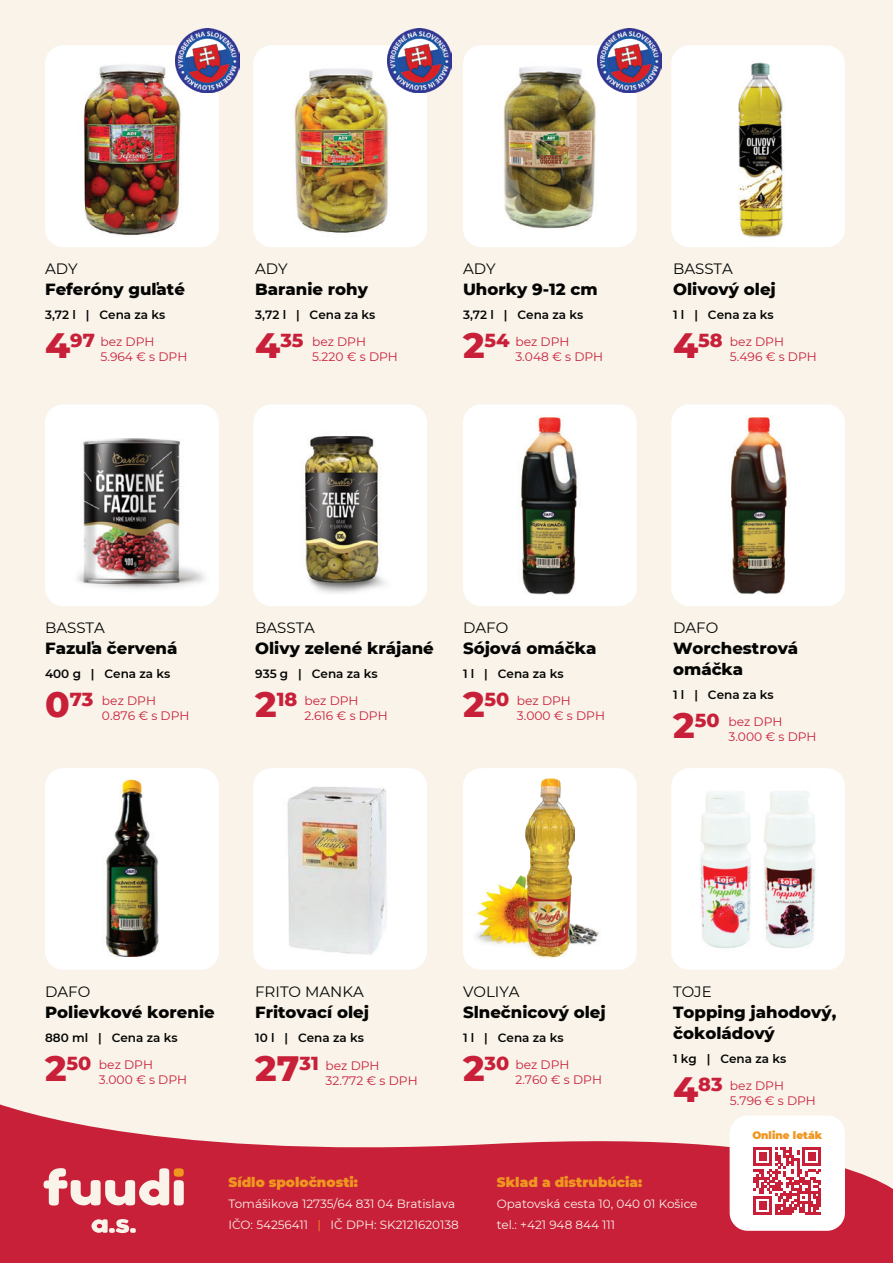
<style>
.page{position:relative;width:893px;height:1263px;background:#f9f3ea}
.page>*{position:absolute;margin:0;border:0;box-sizing:border-box;transform-origin:0 0}
.t1{font:800 16.5px/21px "Montserrat";color:#040503}
.t2{font:15px "Montserrat";color:#040503}
.t3{font:900 13.5px "Montserrat";color:#ef9620}
.t4{font:12.3px/15px "Montserrat";color:#c92039}
.t5{font:600 12px "Montserrat";color:#040503}
.t6{font:12px/21px "Montserrat";color:#f9f3ea}
.t7{font:900 10.5px "Montserrat";color:#ef9620}
.s1{font-weight:800;font-size:36px}
.s2{font-weight:800;font-size:19.2px}
.s3{color:#ef9620}
</style>
<div class="page">
<div style="left:253px;top:404px;width:174px;height:202px;background:#fff;border-radius:18px"></div>
<img style="left:255px;top:404px;width:169px;height:189px">
<img style="left:45px;top:404px;width:210px;height:198px">
<svg style="left:0;top:1104px;width:893px;height:159px;fill:#c92039"></svg>
<svg style="left:44px;top:1168px;width:140px;height:37px"></svg>
<svg style="left:92px;top:1219px;width:44px;height:14px"></svg>
<div style="left:730px;top:1115px;width:115px;height:116px;background:#fff;border-radius:18px"></div>
<svg style="left:753px;top:1147px;width:68px;height:68px"></svg>
<div style="left:45px;top:45px;width:174px;height:202px;background:#fff;border-radius:18px"></div>
<div style="left:253px;top:45px;width:174px;height:202px;background:#fff;border-radius:18px"></div>
<div style="left:463px;top:45px;width:174px;height:202px;background:#fff;border-radius:18px"></div>
<div style="left:671px;top:45px;width:174px;height:202px;background:#fff;border-radius:18px"></div>
<div style="left:463px;top:404px;width:174px;height:202px;background:#fff;border-radius:18px"></div>
<div style="left:671px;top:404px;width:174px;height:202px;background:#fff;border-radius:18px"></div>
<div style="left:45px;top:768px;width:174px;height:202px;background:#fff;border-radius:18px"></div>
<div style="left:253px;top:768px;width:174px;height:202px;background:#fff;border-radius:18px"></div>
<div style="left:463px;top:768px;width:174px;height:202px;background:#fff;border-radius:18px"></div>
<img style="left:45px;top:56px;width:174px;height:184px">
<img style="left:253px;top:53px;width:175px;height:187px">
<img style="left:504px;top:67px;width:92px;height:162px">
<img style="left:682px;top:46px;width:156px;height:192px">
<img style="left:463px;top:415px;width:174px;height:179px">
<img style="left:671px;top:415px;width:174px;height:179px">
<img style="left:45px;top:779px;width:174px;height:177px">
<img style="left:622px;top:768px;width:61px;height:202px">
<img style="left:683px;top:768px;width:162px;height:202px">
<img style="left:476px;top:875px;width:123px;height:70px">
<img style="left:525px;top:779px;width:50px;height:180px">
<img style="left:175px;top:29px;width:64px;height:63px">
<img style="left:388px;top:29px;width:63px;height:63px">
<img style="left:597px;top:29px;width:64px;height:63px">
<img style="left:267px;top:768px;width:146px;height:187px">
<p class="t2" style="left:45px;top:258px;width:34px">ADY</p>
<h1 class="t1" style="left:45px;top:278px;width:141px">Feferóny guľaté</h1>
<p class="t5" style="left:45px;top:306px;width:122px">3,72 l | Cena za ks</p>
<p class="t4" style="left:100px;top:334px;width:88px;text-indent:-55px"><span class="s1">4</span><span class="s2">97</span> bez DPH<br>5.964 € s DPH</p>
<p class="t2" style="left:255px;top:258px;width:34px">ADY</p>
<h1 class="t1" style="left:255px;top:278px;width:114px">Baranie rohy</h1>
<p class="t5" style="left:255px;top:306px;width:122px">3,72 l | Cena za ks</p>
<p class="t4" style="left:312px;top:334px;width:87px;text-indent:-57px"><span class="s1">4</span><span class="s2">35</span> bez DPH<br>5.220 € s DPH</p>
<p class="t2" style="left:463px;top:258px;width:34px">ADY</p>
<h1 class="t1" style="left:463px;top:278px;width:136px">Uhorky 9-12 cm</h1>
<p class="t5" style="left:463px;top:306px;width:122px">3,72 l | Cena za ks</p>
<p class="t4" style="left:515px;top:334px;width:89px;text-indent:-52px"><span class="s1">2</span><span class="s2">54</span> bez DPH<br>3.048 € s DPH</p>
<p class="t2" style="left:673px;top:258px;width:61px">BASSTA</p>
<h1 class="t1" style="left:673px;top:278px;width:104px">Olivový olej</h1>
<p class="t5" style="left:673px;top:306px;width:102px">1 l | Cena za ks</p>
<p class="t4" style="left:730px;top:334px;width:88px;text-indent:-57px"><span class="s1">4</span><span class="s2">58</span> bez DPH<br>5.496 € s DPH</p>
<p class="t2" style="left:45px;top:617px;width:61px">BASSTA</p>
<h1 class="t1" style="left:45px;top:637px;width:134px">Fazuľa červená</h1>
<p class="t5" style="left:45px;top:665px;width:127px">400 g | Cena za ks</p>
<p class="t4" style="left:102px;top:693px;width:89px;text-indent:-57px"><span class="s1">0</span><span class="s2">73</span> bez DPH<br>0.876 € s DPH</p>
<p class="t2" style="left:255px;top:617px;width:61px">BASSTA</p>
<h1 class="t1" style="left:255px;top:637px;width:180px">Olivy zelené krájané</h1>
<p class="t5" style="left:255px;top:665px;width:124px">935 g | Cena za ks</p>
<p class="t4" style="left:305px;top:693px;width:85px;text-indent:-49px"><span class="s1">2</span><span class="s2">18</span> bez DPH<br>2.616 € s DPH</p>
<p class="t2" style="left:463px;top:617px;width:47px">DAFO</p>
<h1 class="t1" style="left:463px;top:637px;width:135px">Sójová omáčka</h1>
<p class="t5" style="left:463px;top:665px;width:102px">1 l | Cena za ks</p>
<p class="t4" style="left:517px;top:693px;width:90px;text-indent:-54px"><span class="s1">2</span><span class="s2">50</span> bez DPH<br>3.000 € s DPH</p>
<p class="t2" style="left:673px;top:617px;width:47px">DAFO</p>
<h1 class="t1" style="left:673px;top:637px;width:127px">Worchestrová omáčka</h1>
<p class="t5" style="left:673px;top:686px;width:102px">1 l | Cena za ks</p>
<p class="t4" style="left:728px;top:714px;width:90px;text-indent:-55px"><span class="s1">2</span><span class="s2">50</span> bez DPH<br>3.000 € s DPH</p>
<p class="t2" style="left:45px;top:981px;width:47px">DAFO</p>
<h1 class="t1" style="left:45px;top:1000px;width:171px">Polievkové korenie</h1>
<p class="t5" style="left:45px;top:1029px;width:134px">880 ml | Cena za ks</p>
<p class="t4" style="left:99px;top:1056px;width:90px;text-indent:-54px"><span class="s1">2</span><span class="s2">50</span> bez DPH<br>3.000 € s DPH</p>
<p class="t2" style="left:255px;top:981px;width:110px">FRITO MANKA</p>
<h1 class="t1" style="left:255px;top:1000px;width:115px">Fritovací olej</h1>
<p class="t5" style="left:255px;top:1029px;width:110px">10 l | Cena za ks</p>
<p class="t4" style="left:326px;top:1058px;width:94px;text-indent:-70px"><span class="s1">27</span><span class="s2">31</span> bez DPH<br>32.772 € s DPH</p>
<p class="t2" style="left:463px;top:981px;width:58px">VOLIYA</p>
<h1 class="t1" style="left:463px;top:1000px;width:144px">Slnečnicový olej</h1>
<p class="t5" style="left:463px;top:1029px;width:102px">1 l | Cena za ks</p>
<p class="t4" style="left:515px;top:1056px;width:88px;text-indent:-52px"><span class="s1">2</span><span class="s2">30</span> bez DPH<br>2.760 € s DPH</p>
<p class="t2" style="left:673px;top:981px;width:40px">TOJE</p>
<h1 class="t1" style="left:673px;top:1000px;width:165px">Topping jahodový, čokoládový</h1>
<p class="t5" style="left:673px;top:1050px;width:115px">1 kg | Cena za ks</p>
<p class="t4" style="left:730px;top:1077px;width:87px;text-indent:-57px"><span class="s1">4</span><span class="s2">83</span> bez DPH<br>5.796 € s DPH</p>
<p class="t7" style="left:752px;top:1128px;width:71px">Online leták</p>
<p class="t3" style="left:228px;top:1172px;width:131px">Sídlo spoločnosti:</p>
<p class="t6" style="left:228px;top:1193px;width:232px">Tomášikova 12735/64 831 04 Bratislava<br>IČO: 54256411 <span class="s3">|</span> IČ DPH: SK2121620138</p>
<p class="t3" style="left:497px;top:1172px;width:147px">Sklad a distrubúcia:</p>
<p class="t6" style="left:497px;top:1193px;width:202px">Opatovská cesta 10, 040 01 Košice tel.: +421 948 844 111</p>
</div>
